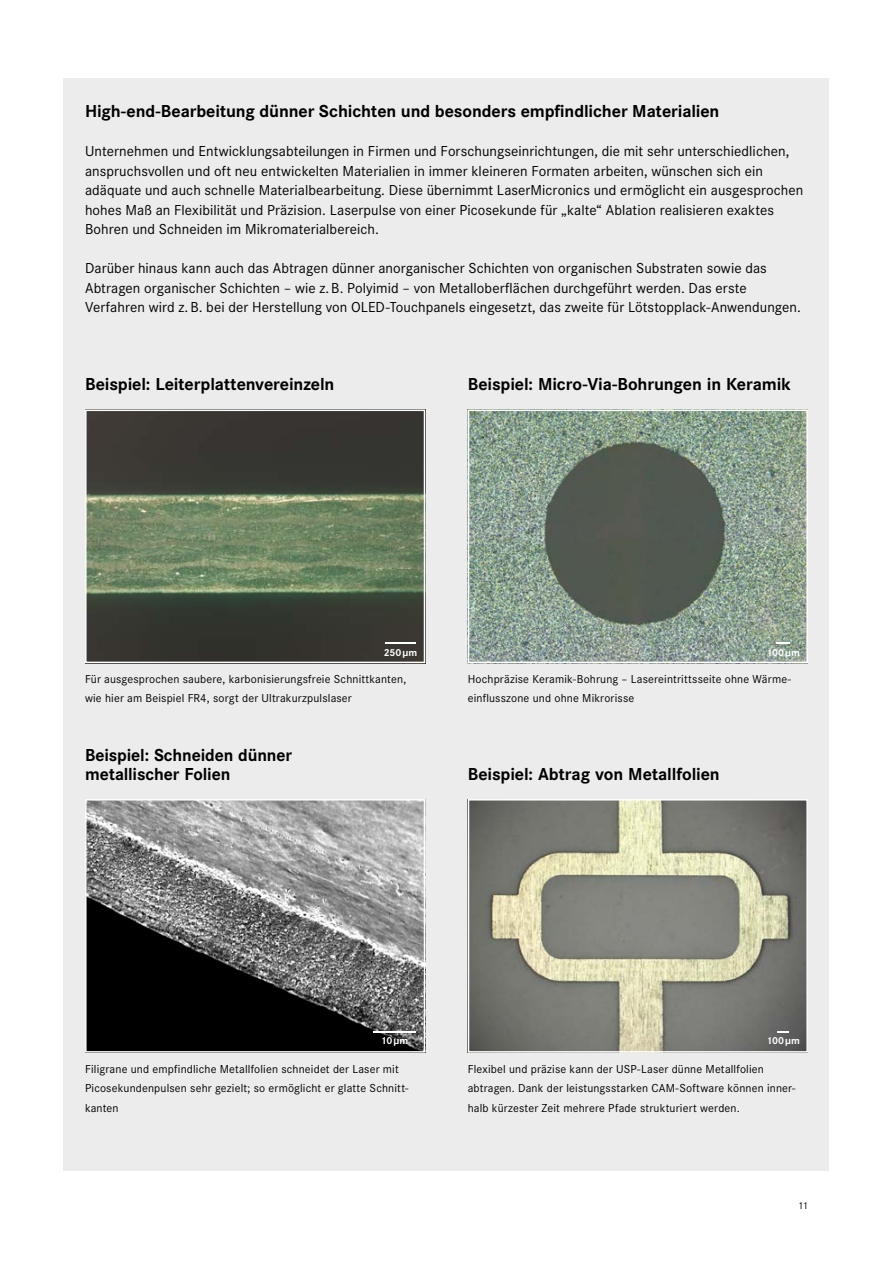
<style>
.page{position:relative;width:893px;height:1263px;background:#fff}
.page>*{position:absolute;margin:0;border:0;box-sizing:border-box;transform-origin:0 0}
.t1{font:700 18px/19.5px "Corporate S";letter-spacing:-.005em;color:#000}
.t2{font:15px/19.5px "Corporate S";letter-spacing:.005em;color:#000}
.t3{font:12px/19.5px "Corporate S";letter-spacing:.015em;color:#000}
.t4{font:700 10.5px "Corporate S";letter-spacing:.015em;color:#fff}
.t5{font:10.5px "Corporate S";color:#000}
</style>
<div class="page">
<div style="left:64px;top:78px;width:765px;height:1092px;background:#ececed"></div>
<img style="left:471px;top:802px;width:334px;height:247px">
<div style="left:468px;top:799px;width:340px;height:253px;border:2px solid #fff"></div>
<svg style="left:777px;top:1030px;width:12px;height:2px"></svg>
<img style="left:88px;top:802px;width:334px;height:247px">
<div style="left:85px;top:799px;width:340px;height:253px;border:2px solid #fff"></div>
<hr style="left:373px;top:1030px;width:43px;height:2px;background:#fff">
<img style="left:471px;top:412px;width:334px;height:248px">
<div style="left:468px;top:409px;width:340px;height:254px;border:2px solid #fff"></div>
<svg style="left:776px;top:642px;width:14px;height:2px"></svg>
<img style="left:88px;top:412px;width:334px;height:248px">
<div style="left:85px;top:409px;width:340px;height:254px;border:2px solid #fff"></div>
<hr style="left:385px;top:642px;width:31px;height:2px;background:#fff">
<p class="t1" style="left:85px;top:101px;width:636px">High-end-Bearbeitung dünner Schichten und besonders empfindlicher Materialien</p>
<p class="t2" style="left:85px;top:141px;width:720px">Unternehmen und Entwicklungsabteilungen in Firmen und Forschungseinrichtungen, die mit sehr unterschiedlichen, anspruchsvollen und oft neu entwickelten Materialien in immer kleineren Formaten arbeiten, wünschen sich ein adäquate und auch schnelle Materialbearbeitung. Diese übernimmt LaserMicronics und ermöglicht ein ausgesprochen hohes Maß an Flexibilität und Präzision. Laserpulse von einer Picosekunde für „kalte“ Ablation realisieren exaktes Bohren und Schneiden im Mikromaterialbereich.</p>
<p class="t2" style="left:85px;top:258px;width:717px">Darüber hinaus kann auch das Abtragen dünner anorganischer Schichten von organischen Substraten sowie das<br>Abtragen organischer Schichten – wie z. B. Polyimid – von Metalloberflächen durchgeführt werden. Das erste<br>Verfahren wird z. B. bei der Herstellung von OLED-Touchpanels eingesetzt, das zweite für Lötstopplack-Anwendungen.</p>
<p class="t1" style="left:85px;top:374px;width:251px">Beispiel: Leiterplattenvereinzeln</p>
<p class="t1" style="left:468px;top:374px;width:325px">Beispiel: Micro-Via-Bohrungen in Keramik</p>
<p class="t4" style="left:384px;top:645px;width:35px">250 µm</p>
<p class="t4" style="left:766px;top:645px;width:35px">100 µm</p>
<p class="t3" style="left:85px;top:668px;width:323px">Für ausgesprochen saubere, karbonisierungsfreie Schnittkanten, wie hier am Beispiel FR4, sorgt der Ultrakurzpulslaser</p>
<p class="t1" style="left:85px;top:744px;width:209px">Beispiel: Schneiden dünner metallischer Folien</p>
<p class="t3" style="left:468px;top:668px;width:325px">Hochpräzise Keramik-Bohrung – Lasereintrittsseite ohne Wärme&shy;einflusszone und ohne Mikrorisse</p>
<p class="t1" style="left:468px;top:764px;width:254px">Beispiel: Abtrag von Metallfolien</p>
<p class="t4" style="left:381px;top:1033px;width:29px">10 µm</p>
<p class="t4" style="left:766px;top:1033px;width:35px">100 µm</p>
<p class="t3" style="left:85px;top:1058px;width:325px">Filigrane und empfindliche Metallfolien schneidet der Laser mit<br>Picosekundenpulsen sehr gezielt; so ermöglicht er glatte Schnitt&shy;kanten</p>
<p class="t3" style="left:468px;top:1058px;width:329px">Flexibel und präzise kann der USP-Laser dünne Metallfolien abtragen. Dank der leistungsstarken CAM-Software können inner&shy;halb kürzester Zeit mehrere Pfade strukturiert werden.</p>
<p class="t5" style="left:798px;top:1199px;width:12px">11</p>
</div>
